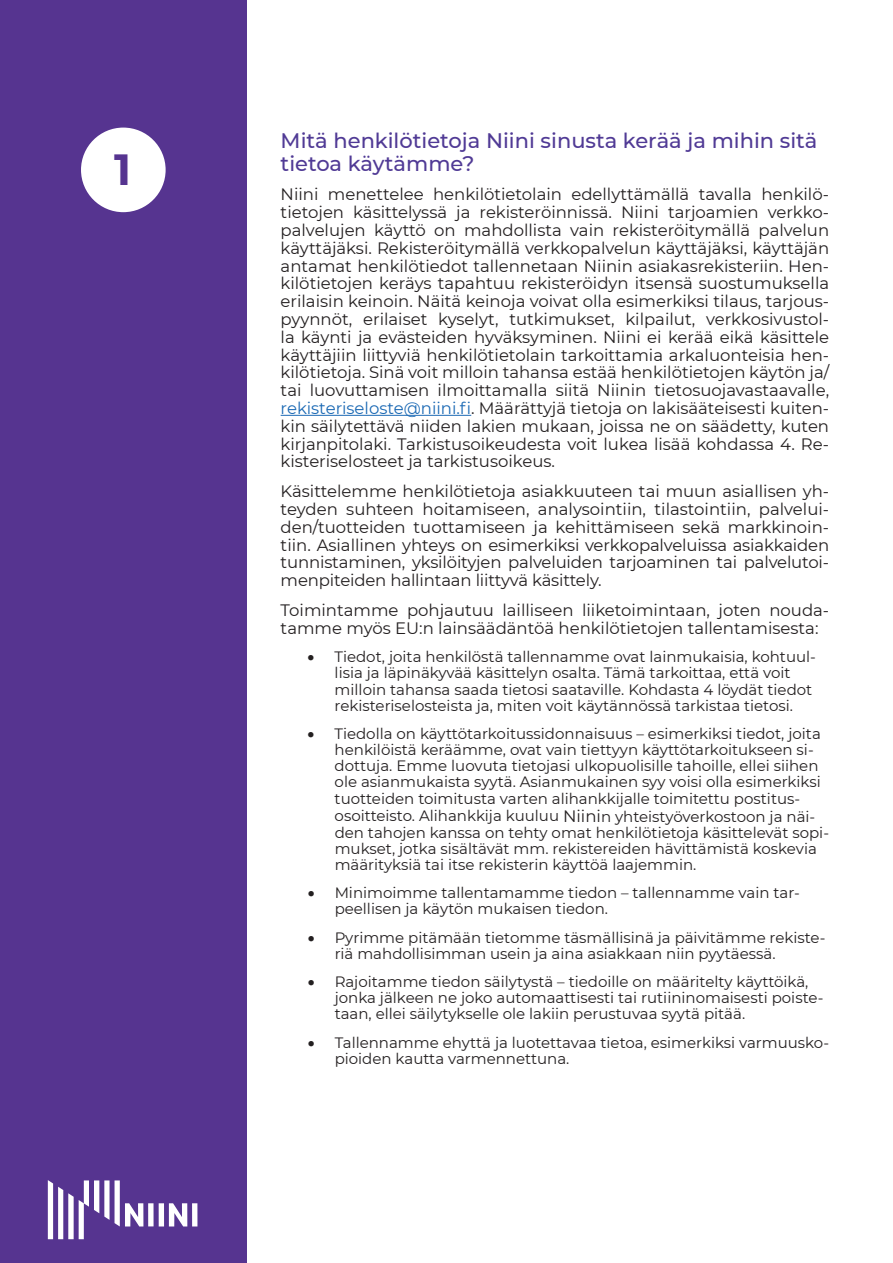
<style>
.page{position:relative;width:893px;height:1263px;background:#fff}
.page>*{position:absolute;margin:0;border:0;box-sizing:border-box;transform-origin:0 0}
.t1{font:700 43.5px "Montserrat";color:#563490}
.t2{font:500 21px/22.6px "Montserrat";color:#503a95}
.t3{font:16.5px/17.9px "Montserrat";color:#231f20;text-align:justify}
.t4{font:15px/16.2px "Montserrat";color:#231f20}
.s1{color:#1b69b4}
.s2{font-size:16.5px}
</style>
<div class="page">
<div style="left:0;top:0;width:247px;height:1263px;background:#563490"></div>
<svg style="left:48px;top:1180px;width:149px;height:59px"></svg>
<hr style="left:281px;top:415px;width:190px;height:1px;background:#1b69b4">
<div style="left:81px;top:128px;width:85px;height:84px;background:#fff;border-radius:50%"></div>
<h1 class="t1" style="left:114px;top:138px;width:19px">1</h1>
<p class="t2" style="left:281px;top:128px;width:538px">Mitä henkilötietoja Niini sinusta kerää ja mihin sitä tietoa käytämme?</p>
<p class="t3" style="left:281px;top:185px;width:550px">Niini menettelee henkilötietolain edellyttämällä tavalla henkilö&shy;tietojen käsittelyssä ja rekisteröinnissä. Niini tarjoamien verkko&shy;palvelujen käyttö on mahdollista vain rekisteröitymällä palvelun käyttäjäksi. Rekisteröitymällä verkkopalvelun käyttäjäksi, käyttäjän antamat henkilötiedot tallennetaan Niinin asiakasrekisteriin. Hen&shy;kilötietojen keräys tapahtuu rekisteröidyn itsensä suostumuksella erilaisin keinoin. Näitä keinoja voivat olla esimerkiksi tilaus, tarjous&shy;pyynnöt, erilaiset kyselyt, tutkimukset, kilpailut, verkkosivustol&shy;la käynti ja evästeiden hyväksyminen. Niini ei kerää eikä käsittele käyttäjiin liittyviä henkilötietolain tarkoittamia arkaluonteisia hen&shy;kilötietoja. Sinä voit milloin tahansa estää henkilötietojen käytön ja/ tai luovuttamisen ilmoittamalla siitä Niinin tietosuojavastaavalle, <span class="s1">rekisteriseloste@niini.fi</span>. Määrättyjä tietoja on lakisääteisesti kuiten&shy;kin säilytettävä niiden lakien mukaan, joissa ne on säädetty, kuten kirjanpitolaki. Tarkistusoikeudesta voit lukea lisää kohdassa 4. Re&shy;kisteriselosteet ja tarkistusoikeus.</p>
<p class="t3" style="left:281px;top:482px;width:550px">Käsittelemme henkilötietoja asiakkuuteen tai muun asiallisen yh&shy;teyden suhteen hoitamiseen, analysointiin, tilastointiin, palvelui&shy;den/tuotteiden tuottamiseen ja kehittämiseen sekä markkinoin&shy;tiin. Asiallinen yhteys on esimerkiksi verkkopalveluissa asiakkaiden tunnistaminen, yksilöityjen palveluiden tarjoaminen tai palvelutoi&shy;menpiteiden hallintaan liittyvä käsittely.</p>
<p class="t3" style="left:281px;top:601px;width:550px">Toimintamme pohjautuu lailliseen liiketoimintaan, joten nouda&shy;tamme myös EU:n lainsäädäntöä henkilötietojen tallentamisesta:</p>
<p class="t4" style="left:335px;top:648px;width:483px;text-indent:-27px">• Tiedot, joita henkilöstä tallennamme ovat lainmukaisia, kohtuul&shy;lisia ja läpinäkyvää käsittelyn osalta. Tämä tarkoittaa, että voit milloin tahansa saada tietosi saataville. Kohdasta 4 löydät tiedot rekisteriselosteista ja, miten voit käytännössä tarkistaa tietosi.</p>
<p class="t4" style="left:335px;top:725px;width:488px;text-indent:-27px">• Tiedolla on käyttötarkoitussidonnaisuus – esimerkiksi tiedot, joita henkilöistä keräämme, ovat vain tiettyyn käyttötarkoitukseen si&shy;dottuja. Emme luovuta tietojasi ulkopuolisille tahoille, ellei siihen ole asianmukaista syytä. Asianmukainen syy voisi olla esimerkiksi tuotteiden toimitusta varten alihankkijalle toimitettu postitus-</p>
<p class="t4" style="left:335px;top:807px;width:496px">osoitteisto. Alihankkija kuuluu <span class="s2">Niini</span>n yhteistyöverkostoon ja näi&shy;den tahojen kanssa on tehty omat henkilötietoja käsittelevät sopi&shy;mukset, jotka sisältävät mm. rekistereiden hävittämistä koskevia määrityksiä tai itse rekisterin käyttöä laajemmin.</p>
<p class="t4" style="left:335px;top:884px;width:467px;text-indent:-27px">• Minimoimme tallentamamme tiedon – tallennamme vain tar&shy;peellisen ja käytön mukaisen tiedon.</p>
<p class="t4" style="left:335px;top:929px;width:492px;text-indent:-27px">• Pyrimme pitämään tietomme täsmällisinä ja päivitämme rekiste&shy;riä mahdollisimman usein ja aina asiakkaan niin pyytäessä.</p>
<p class="t4" style="left:335px;top:973px;width:490px;text-indent:-27px">• Rajoitamme tiedon säilytystä – tiedoille on määritelty käyttöikä, jonka jälkeen ne joko automaattisesti tai rutiininomaisesti poiste&shy;taan, ellei säilytykselle ole lakiin perustuvaa syytä pitää.</p>
<p class="t4" style="left:335px;top:1033px;width:496px;text-indent:-27px">• Tallennamme ehyttä ja luotettavaa tietoa, esimerkiksi varmuusko&shy;pioiden kautta varmennettuna.</p>
</div>
